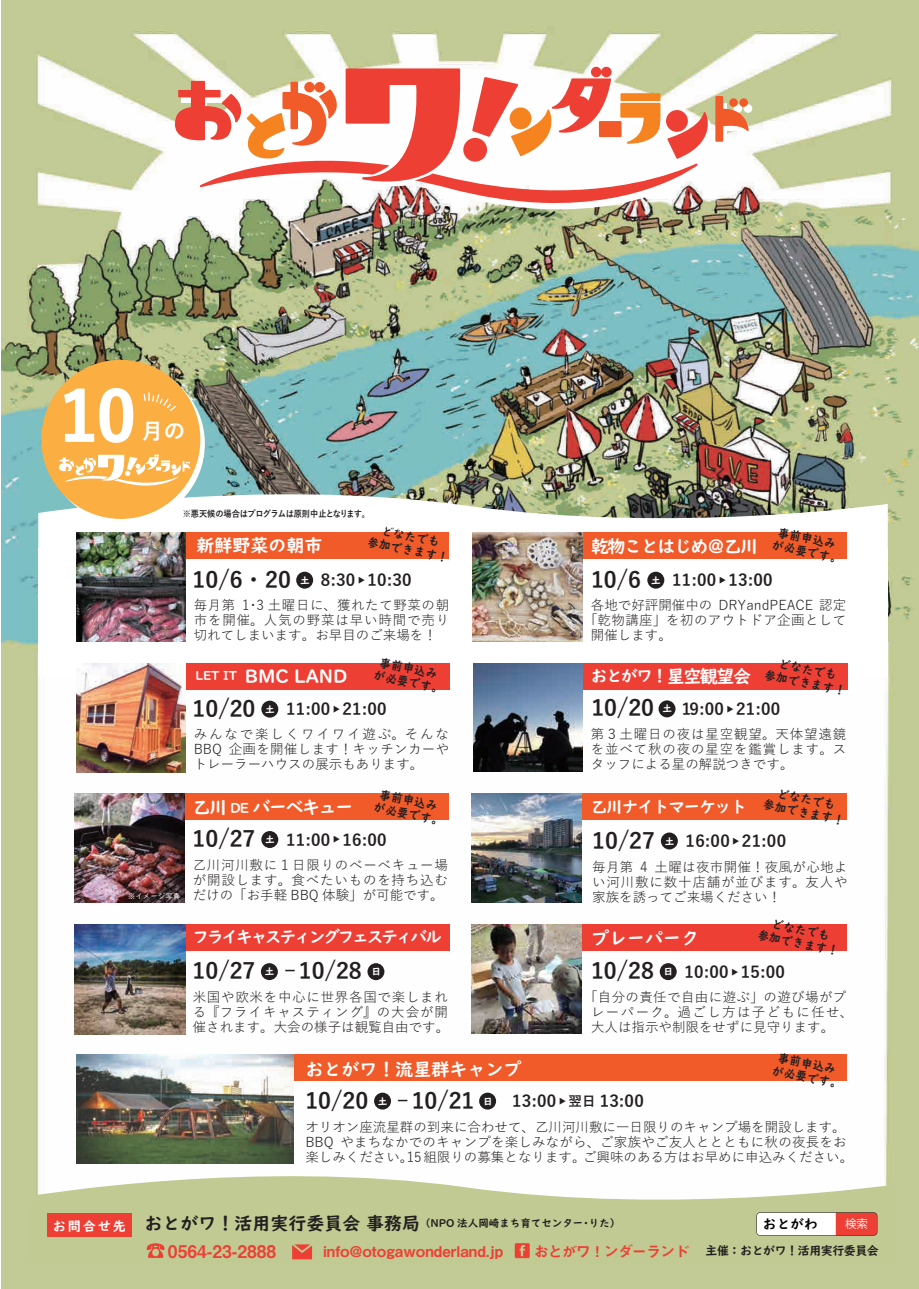
<style>
.page{position:relative;width:919px;height:1289px;background:#fff}
.page>*{position:absolute;margin:0;border:0;box-sizing:border-box;transform-origin:0 0}
.t1{font:700 67.5px "Yu Gothic";color:#fff}
.t2{font:700 22.5px "Yu Gothic";color:#231f20}
.t3{font:700 22.05px "Yu Gothic";color:#fff}
.t4{font:18px "UD Digi Kyokasho NP B";color:#fff}
.t5{font:18px "UD Digi Kyokasho NP B";letter-spacing:-.08em;color:#fff}
.t6{font:18px "UD Digi Kyokasho NP B";color:#231f20}
.t7{font:700 16.5px "Yu Gothic";letter-spacing:.02em;color:#231f20}
.t8{font:16.5px "UD Digi Kyokasho NP B";letter-spacing:-.12em;color:#fff}
.t9{font:16.5px "UD Digi Kyokasho NP B";letter-spacing:-.06em;color:#fff}
.t10{font:14.85px "Midashi Go Pr 5 MB31";color:#ee3f35}
.t11{font:13.5px/15px "Yu Gothic";letter-spacing:.015em;color:#231f20;text-align:justify}
.t12{font:13.5px "UD Digi Kyokasho NP B";color:#030303}
.t13{font:13.2px "UD Digi Kyokasho NP B";letter-spacing:.14em;color:#fff}
.t14{font:12px/13.5px "UD Digi Kyokasho NP B";letter-spacing:-.04em;color:#231f20;text-align:center;scale:.91 1}
.t15{font:12px "UD Digi Kyokasho NP B";letter-spacing:-.04em;color:#231f20}
.t16{font:11.4px "Gothic MB101 Pr 5 Medium 90 ms RKSJ H";color:#fff}
.t17{font:10.5px "UD Digi Kyokasho NP B";color:#231f20}
.t18{font:9.75px "UD Digi Kyokasho NP B";color:#fff}
.t19{font:700 9px "Yu Gothic";letter-spacing:-.02em;color:#231f20;scale:.91 1}
.t20{font:7.5px "UD Digi Kyokasho NP R";color:#fff}
.s1{font-size:12px}
.s2{font-size:18px}
.s3{font-size:13.5px}
.s4{font-size:17.55px}
</style>
<div class="page">
<img style="left:2px;top:1px;width:916px;height:1287px">
<img style="left:38px;top:476px;width:849px;height:72px">
<div style="left:38px;top:548px;width:849px;height:129px;background:#fff"></div>
<div style="left:169px;top:924px;width:280px;height:26px;background:#ee3f35"></div>
<div style="left:77px;top:1054px;width:769px;height:26px;background:#f15a29"></div>
<div style="left:169px;top:663px;width:280px;height:26px;background:#ee3f35"></div>
<div style="left:566px;top:924px;width:280px;height:26px;background:#ee3f35"></div>
<div style="left:566px;top:793px;width:280px;height:26px;background:#f15a29"></div>
<div style="left:261px;top:700px;width:17px;height:17px;background:#231f20;border-radius:50%"></div>
<div style="left:659px;top:963px;width:17px;height:17px;background:#231f20;border-radius:50%"></div>
<div style="left:660px;top:832px;width:17px;height:17px;background:#231f20;border-radius:50%"></div>
<div style="left:374px;top:1092px;width:17px;height:17px;background:#231f20;border-radius:50%"></div>
<div style="left:479px;top:1092px;width:17px;height:17px;background:#231f20;border-radius:50%"></div>
<div style="left:261px;top:963px;width:17px;height:17px;background:#231f20;border-radius:50%"></div>
<div style="left:367px;top:963px;width:17px;height:17px;background:#231f20;border-radius:50%"></div>
<div style="left:567px;top:663px;width:280px;height:26px;background:#ee3f35"></div>
<img style="left:76px;top:663px;width:109px;height:109px">
<img style="left:472px;top:924px;width:109px;height:109px">
<div style="left:566px;top:532px;width:280px;height:27px;background:#f15a29"></div>
<div style="left:169px;top:532px;width:280px;height:26px;background:#f15a29"></div>
<img style="left:473px;top:532px;width:109px;height:109px">
<div style="left:296px;top:571px;width:17px;height:17px;background:#231f20;border-radius:50%"></div>
<div style="left:647px;top:571px;width:17px;height:17px;background:#231f20;border-radius:50%"></div>
<img style="left:76px;top:532px;width:109px;height:109px">
<img style="left:472px;top:793px;width:109px;height:109px">
<img style="left:76px;top:1054px;width:217px;height:104px">
<div style="left:168px;top:793px;width:280px;height:26px;background:#f15a29"></div>
<div style="left:261px;top:831px;width:17px;height:17px;background:#231f20;border-radius:50%"></div>
<img style="left:75px;top:793px;width:109px;height:109px">
<div style="left:658px;top:700px;width:17px;height:17px;background:#231f20;border-radius:50%"></div>
<img style="left:473px;top:663px;width:109px;height:109px">
<img style="left:75px;top:924px;width:110px;height:110px">
<svg style="left:175px;top:67px;width:577px;height:146px"></svg>
<div style="left:463px;top:138px;width:24px;height:24px;background:#ee3f35;border-radius:50%"></div>
<svg style="left:26px;top:1158px;width:870px;height:107px;fill:#c0ca92"></svg>
<svg style="left:46px;top:364px;width:159px;height:159px"></svg>
<div style="left:41px;top:360px;width:159px;height:159px;background:#fbae42;border-radius:50%"></div>
<svg style="left:64px;top:388px;width:70px;height:55px"></svg>
<svg style="left:59px;top:454px;width:131px;height:32px"></svg>
<div style="left:47px;top:1213px;width:85px;height:24px;background:#ee3f35"></div>
<svg style="left:147px;top:1243px;width:17px;height:14px"></svg>
<svg style="left:292px;top:1244px;width:20px;height:15px"></svg>
<svg style="left:756px;top:1212px;width:120px;height:23px"></svg>
<svg style="left:143px;top:393px;width:33px;height:18px"></svg>
<svg style="left:514px;top:1243px;width:15px;height:15px"></svg>
<h1 class="t1" style="left:60px;top:378px;width:78px">10</h1>
<h3 class="t3" style="left:141px;top:419px;width:46px">月の</h3>
<p class="t19" style="left:183px;top:508px;width:207px">※悪天候の場合はプログラムは原則中止となります。</p>
<h3 class="t4" style="left:196px;top:535px;width:127px">新鮮野菜の朝市</h3>
<p class="t14" style="left:372px;top:522px;width:91px;rotate:11deg">どなたでも<br>参加できます！</p>
<h3 class="t5" style="left:591px;top:536px;width:169px">乾物ことはじめ＠乙川</h3>
<p class="t14" style="left:776px;top:525px;width:78px;text-align:left;rotate:11deg">事前申込みが必要です。</p>
<h2 class="t2" style="left:193px;top:567px;width:100px">10/6・20</h2>
<p class="t7" style="left:300px;top:571px;width:113px"><sup>土</sup> 8:30 <sup>▶</sup> 10:30</p>
<h2 class="t2" style="left:591px;top:567px;width:51px">10/6</h2>
<p class="t7" style="left:651px;top:571px;width:123px"><sup>土</sup> 11:00 <sup>▶</sup> 13:00</p>
<p class="t11" style="left:194px;top:595px;width:257px">毎月第 1･3 土曜日に、獲れたて野菜の朝市を開催。人気の野菜は早い時間で売り切れてしまいます。お早目のご来場を！</p>
<p class="t11" style="left:591px;top:595px;width:257px">各地で好評開催中の DRYandPEACE 認定</p>
<p class="t11" style="left:584px;top:610px;width:263px">「乾物講座」を初のアウトドア企画として</p>
<p class="t11" style="left:591px;top:625px;width:82px">開催します。</p>
<h3 class="t4" style="left:195px;top:665px;width:153px"><span class="s1">LET IT</span> BMC LAND</h3>
<p class="t14" style="left:378px;top:655px;width:78px;text-align:left;rotate:11deg">事前申込みが必要です。</p>
<p class="t8" style="left:591px;top:666px;width:162px">おとがワ！<span class="s2">星空観望会</span></p>
<p class="t14" style="left:768px;top:655px;width:91px;rotate:11deg">どなたでも<br>参加できます！</p>
<h2 class="t2" style="left:193px;top:695px;width:64px">10/20</h2>
<p class="t7" style="left:265px;top:700px;width:123px"><sup>土</sup> 11:00 <sup>▶</sup> 21:00</p>
<h2 class="t2" style="left:591px;top:695px;width:64px">10/20</h2>
<p class="t7" style="left:662px;top:699px;width:119px"><sup>土</sup> 19:00 <sup>▶</sup> 21:00</p>
<p class="t11" style="left:194px;top:725px;width:257px">みんなで楽しくワイワイ遊ぶ。そんなBBQ 企画を開催します！キッチンカーやトレーラーハウスの展示もあります。</p>
<p class="t11" style="left:591px;top:725px;width:257px">第３土曜日の夜は星空観望。天体望遠鏡を並べて秋の夜の星空を鑑賞します。スタッフによる星の解説つきです。</p>
<h3 class="t5" style="left:193px;top:797px;width:162px">乙川 <span class="s3">DE</span> バーベキュー</h3>
<p class="t14" style="left:378px;top:787px;width:78px;text-align:left;rotate:11deg">事前申込みが必要です。</p>
<p class="t9" style="left:590px;top:796px;width:158px">乙川ナイトマーケット</p>
<p class="t14" style="left:767px;top:784px;width:91px;rotate:11deg">どなたでも<br>参加できます！</p>
<h2 class="t2" style="left:193px;top:826px;width:64px">10/27</h2>
<p class="t7" style="left:265px;top:830px;width:123px"><sup>土</sup> 11:00 <sup>▶</sup> 16:00</p>
<h2 class="t2" style="left:592px;top:827px;width:64px">10/27</h2>
<p class="t7" style="left:664px;top:832px;width:123px"><sup>土</sup> 16:00 <sup>▶</sup> 21:00</p>
<p class="t20" style="left:128px;top:891px;width:54px">※イメージ写真</p>
<p class="t11" style="left:193px;top:855px;width:257px">乙川河川敷に１日限りのべーべキュー場が開設します。食べたいものを持ち込むだけの「お手軽 BBQ 体験」が可能です。</p>
<p class="t11" style="left:592px;top:857px;width:257px">毎月第 4 土曜は夜市開催！夜風が心地よい河川敷に数十店舗が並びます。友人や家族を誘ってご来場ください！</p>
<p class="t8" style="left:193px;top:927px;width:250px">フライキャスティングフェスティバル</p>
<h3 class="t4" style="left:591px;top:927px;width:109px">プレーパーク</h3>
<p class="t14" style="left:762px;top:915px;width:91px;rotate:11deg">どなたでも<br>参加できます！</p>
<h2 class="t2" style="left:193px;top:958px;width:87px">10/27　</h2>
<h2 class="t2" style="left:265px;top:958px;width:98px"><sup>土</sup> <sup>ー</sup> 10/28</h2>
<p class="t18" style="left:371px;top:965px;width:11px">日</p>
<h2 class="t2" style="left:591px;top:958px;width:64px">10/28</h2>
<p class="t7" style="left:663px;top:962px;width:123px"><sup>日</sup> 10:00 <sup>▶</sup> 15:00</p>
<p class="t11" style="left:193px;top:988px;width:258px">米国や欧米を中心に世界各国で楽しまれる『フライキャスティング』の大会が開催されます。大会の様子は観覧自由です。</p>
<p class="t11" style="left:591px;top:988px;width:264px;text-align:left;text-indent:-7px">「自分の責任で自由に遊ぶ」の遊び場がプレーパーク。過ごし方は子どもに任せ、大人は指示や制限をせずに見守ります。</p>
<h3 class="t4" style="left:305px;top:1058px;width:217px">おとがワ！流星群キャンプ</h3>
<h2 class="t2" style="left:305px;top:1087px;width:87px">10/20　</h2>
<h2 class="t2" style="left:378px;top:1087px;width:98px"><sup>土</sup> <sup>ー</sup> 10/21</h2>
<p class="t7" style="left:483px;top:1092px;width:162px"><sup>日</sup> 13:00 <sup>▶</sup> <span class="s3">翌日</span> 13:00</p>
<p class="t14" style="left:776px;top:1050px;width:78px;text-align:left;rotate:11deg">事前申込みが必要です。</p>
<p class="t11" style="left:305px;top:1117px;width:549px;text-align:left">オリオン座流星群の到来に合わせて、乙川河川敷に一日限りのキャンプ場を開設します。<br>BBQ やまちなかでのキャンプを楽しみながら、ご家族やご友人ととともに秋の夜長をお楽しみください。15組限りの募集となります。ご興味のある方はお早めに申込みください。</p>
<h3 class="t6" style="left:144px;top:1212px;width:277px">おとがワ！活用実行委員会 事務局</h3>
<p class="t13" style="left:53px;top:1217px;width:75px">お問合せ先</p>
<p class="t17" style="left:420px;top:1217px;width:202px">（NPO 法人岡崎まち育てセンター・りた）</p>
<p class="t10" style="left:168px;top:1239px;width:523px"><span class="s4">0564-23-2888　　</span> info@otogawonderland.jp　　おとがワ！ンダーランド</p>
<p class="t12" style="left:762px;top:1215px;width:56px">おとがわ</p>
<p class="t16" style="left:845px;top:1217px;width:24px">検索</p>
<p class="t15" style="left:705px;top:1243px;width:175px">主催：おとがワ！活用実行委員会</p>
</div>
